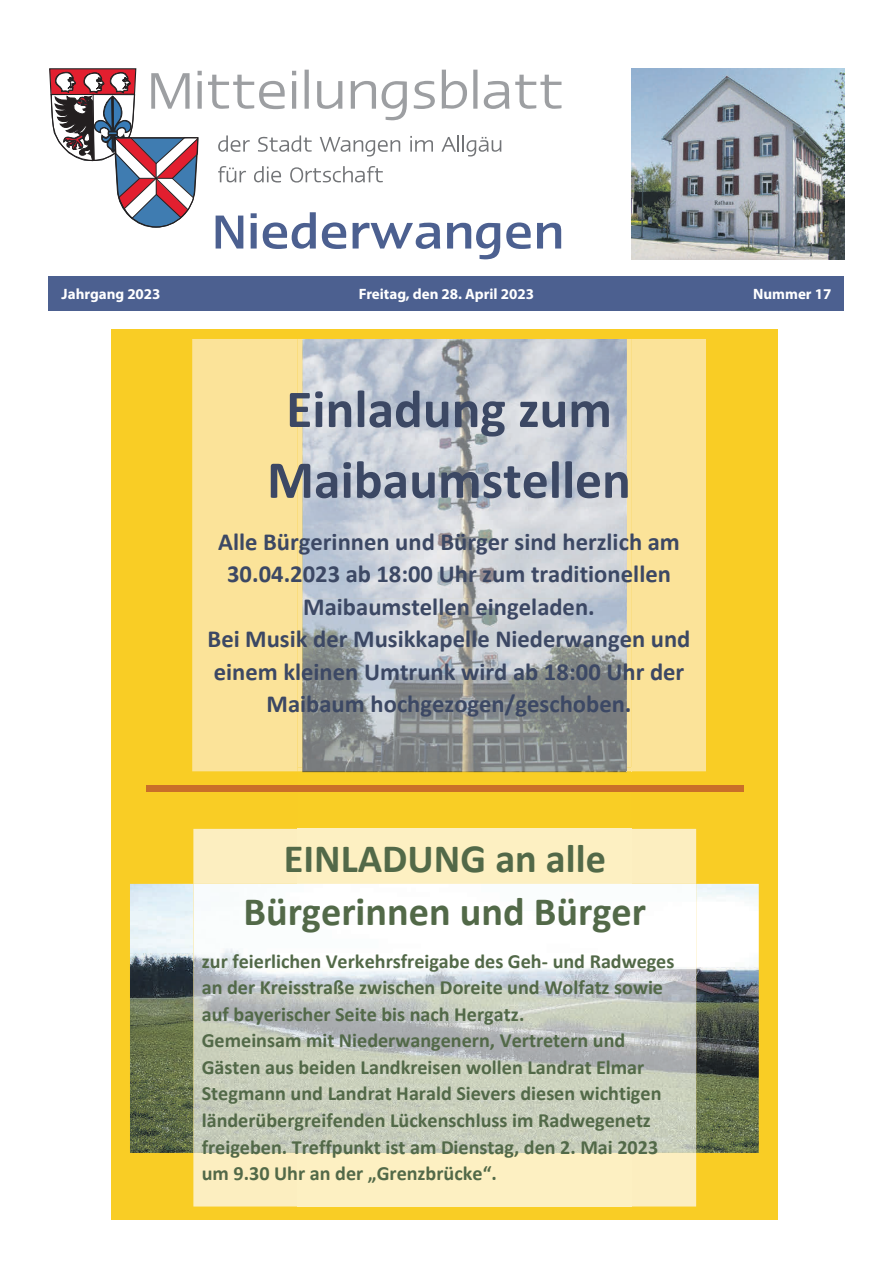
<style>
.page{position:relative;width:893px;height:1263px;background:#fff}
.page>*{position:absolute;margin:0;border:0;box-sizing:border-box;transform-origin:0 0}
.t1{font:700 53.7px/70.8px "Calibri";color:#3c4864;text-align:center}
.t2{font:700 40.35px/53.1px "Calibri";color:#526948;text-align:center}
.t3{font:700 24.6px/32.4px "Calibri";color:#3c4864;text-align:center}
.t4{font:700 20.1px/26.5px "Calibri";color:#526948}
.t5{font:700 15px "Myriad Pro";color:#fff}
</style>
<div class="page">
<svg style="left:49px;top:68px;width:512px;height:191px"></svg>
<div style="left:49px;top:276px;width:795px;height:34px;background:#4c6090"></div>
<img style="left:631px;top:68px;width:213px;height:191px">
<div style="left:112px;top:330px;width:666px;height:890px;background:#f9cd25"></div>
<img style="left:298px;top:828px;width:333px;height:1px">
<img style="left:298px;top:1206px;width:333px;height:1px">
<div style="left:146px;top:785px;width:597px;height:7px;background:#c96f29"></div>
<img style="left:130px;top:884px;width:629px;height:269px">
<svg style="left:192px;top:339px;width:514px;height:432px;background:#cfcab3"></svg>
<img style="left:302px;top:339px;width:50px;height:1px">
<img style="left:352px;top:339px;width:137px;height:1px">
<img style="left:489px;top:339px;width:138px;height:1px">
<img style="left:627px;top:339px;width:1px;height:138px">
<img style="left:627px;top:477px;width:1px;height:137px">
<img style="left:627px;top:614px;width:1px;height:138px">
<svg style="left:627px;top:752px;width:5px;height:19px"></svg>
<div style="left:193px;top:829px;width:503px;height:55px;background:#fdf0c2"></div>
<div style="left:193px;top:1153px;width:503px;height:53px;background:#fdf0c2"></div>
<img style="left:193px;top:884px;width:503px;height:269px">
<p class="t5" style="left:62px;top:284px;width:100px">Jahrgang 2023</p>
<p class="t5" style="left:359px;top:284px;width:177px">Freitag, den 28. April 2023</p>
<p class="t5" style="left:753px;top:284px;width:80px">Nummer 17</p>
<h1 class="t1" style="left:267px;top:373px;width:365px">Einladung zum<br>Maibaumstellen</h1>
<p class="t3" style="left:208px;top:525px;width:484px">Alle Bürgerinnen und Bürger sind herzlich am 30.04.2023 ab 18:00 Uhr zum traditionellen Maibaumstellen eingeladen.<br>Bei Musik der Musikkapelle Niederwangen und einem kleinen Umtrunk wird ab 18:00 Uhr der Maibaum hochgezogen/geschoben.</p>
<h2 class="t2" style="left:243px;top:831px;width:404px">EINLADUNG an alle<br>Bürgerinnen und Bürger</h2>
<p class="t4" style="left:202px;top:947px;width:474px">zur feierlichen Verkehrsfreigabe des Geh- und Radweges an der Kreisstraße zwischen Doreite und Wolfatz sowie auf bayerischer Seite bis nach Hergatz.<br>Gemeinsam mit Niederwangenern, Vertretern und Gästen aus beiden Landkreisen wollen Landrat Elmar Stegmann und Landrat Harald Sievers diesen wichtigen länderübergreifenden Lückenschluss im Radwegenetz freigeben. Treffpunkt ist am Dienstag, den 2. Mai 2023 um 9.30 Uhr an der „Grenzbrücke“.</p>
</div>
